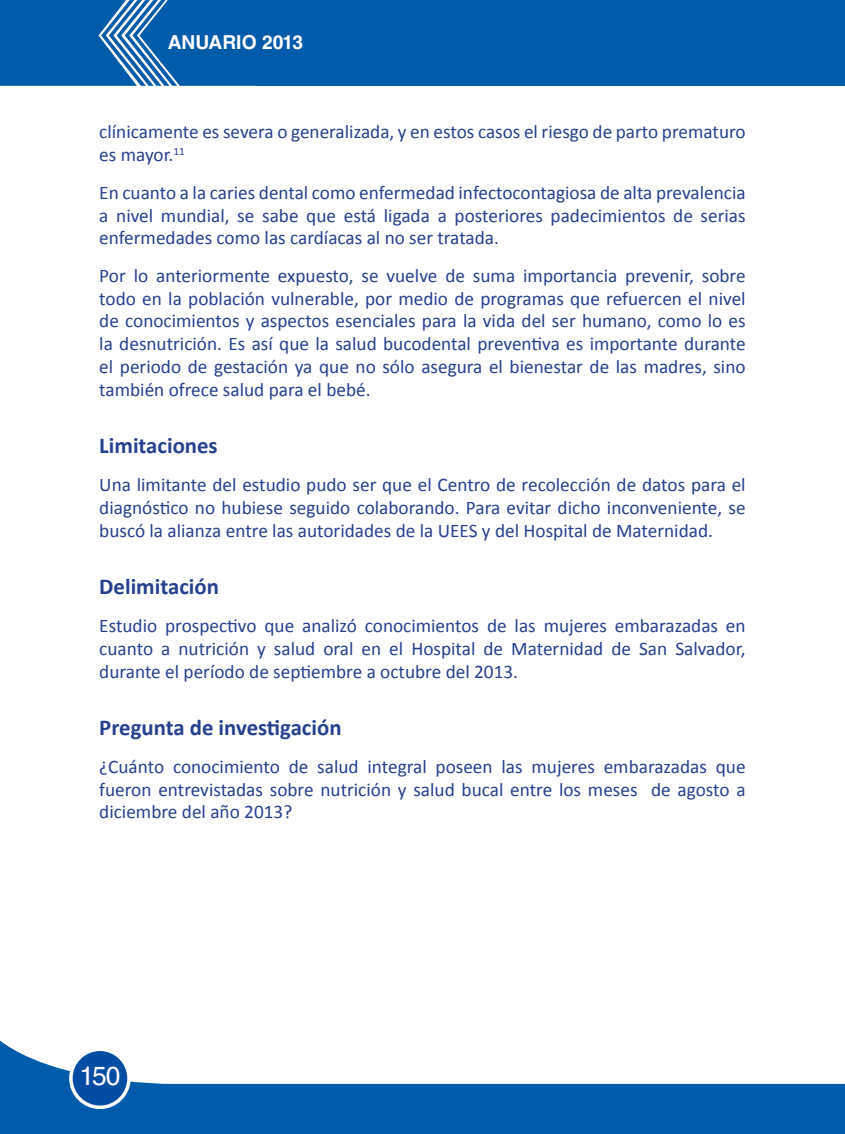
<style>
.page{position:relative;width:845px;height:1134px;background:#fff}
.page>*{position:absolute;margin:0;border:0;box-sizing:border-box;transform-origin:0 0}
.t1{font:26.25px "Helvetica LT Std";color:#fff}
.t2{font:700 22.75px "Calibri";color:#25408f}
.t3{font:19.25px/22.8px "Calibri";color:#25408f;text-align:justify}
.t4{font:700 19.25px "Helvetica LT Std";color:#fff}
</style>
<div class="page">
<svg style="left:0;top:1040px;width:844px;height:94px"></svg>
<div style="left:71px;top:1049px;width:58px;height:58px;background:#034ea2;border-radius:50%"></div>
<div style="left:69px;top:1048px;width:62px;height:61px;border:4px solid #fff;border-radius:50%"></div>
<div style="left:256px;top:0;width:588px;height:86px;background:#005baa"></div>
<svg style="left:0;top:0;width:256px;height:86px;background:#1266b0"></svg>
<p class="t4" style="left:168px;top:31px;width:137px">ANUARIO 2013</p>
<p class="t3" style="left:99px;top:121px;width:647px">clínicamente es severa o generalizada, y en estos casos el riesgo de parto prematuro es mayor.<sup>11</sup></p>
<p class="t3" style="left:99px;top:181px;width:647px">En cuanto a la caries dental como enfermedad infectocontagiosa de alta prevalencia a nivel mundial, se sabe que está ligada a posteriores padecimientos de serias enfermedades como las cardíacas al no ser tratada.</p>
<p class="t3" style="left:99px;top:264px;width:647px">Por lo anteriormente expuesto, se vuelve de suma importancia prevenir, sobre todo en la población vulnerable, por medio de programas que refuercen el nivel de conocimientos y aspectos esenciales para la vida del ser humano, como lo es la desnutrición. Es así que la salud bucodental preventiva es importante durante el periodo de gestación ya que no sólo asegura el bienestar de las madres, sino también ofrece salud para el bebé.</p>
<p class="t2" style="left:99px;top:431px;width:120px">Limitaciones</p>
<p class="t3" style="left:99px;top:473px;width:647px">Una limitante del estudio pudo ser que el Centro de recolección de datos para el diagnóstico no hubiese seguido colaborando. Para evitar dicho inconveniente, se buscó la alianza entre las autoridades de la UEES y del Hospital de Maternidad.</p>
<p class="t2" style="left:99px;top:572px;width:121px">Delimitación</p>
<p class="t3" style="left:99px;top:614px;width:647px">Estudio prospectivo que analizó conocimientos de las mujeres embarazadas en cuanto a nutrición y salud oral en el Hospital de Maternidad de San Salvador, durante el período de septiembre a octubre del 2013.</p>
<p class="t2" style="left:99px;top:713px;width:244px">Pregunta de investigación</p>
<p class="t3" style="left:99px;top:755px;width:647px">¿Cuánto conocimiento de salud integral poseen las mujeres embarazadas que fueron entrevistadas sobre nutrición y salud bucal entre los meses de agosto a diciembre del año 2013?</p>
<h1 class="t1" style="left:80px;top:1061px;width:42px">150</h1>
</div>
